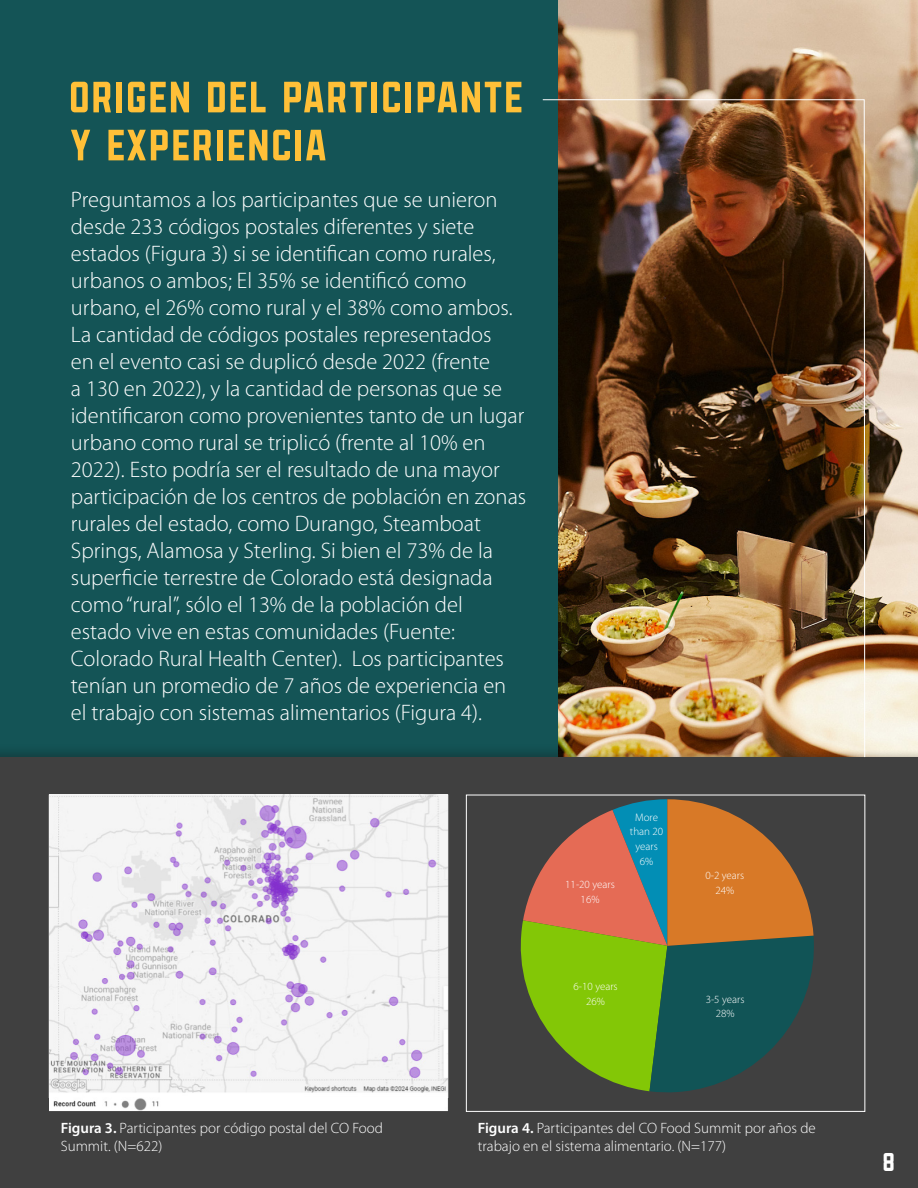
<style>
.page{position:relative;width:918px;height:1188px;background:#fff}
.page>*{position:absolute;margin:0;border:0;box-sizing:border-box;transform-origin:0 0}
.t1{font:51px/48px "Sanhurst Wide";color:#ffc038}
.t2{font:30px "Sanhurst Wide";color:#fff}
.t3{font:300 22.5px/27px "Myriad Pro";color:#fff}
.t4{font:300 15px/18px "Myriad Pro";color:#fff}
.t5{font:300 10.95px/14.7px "Myriad Pro";color:#fff;text-align:center}
.s1{font-weight:600}
</style>
<div class="page">
<div style="left:0;top:0;width:918px;height:757px;background:#145456"></div>
<img style="left:558px;top:0;width:360px;height:749px">
<div style="left:0;top:757px;width:918px;height:431px;background:#404040"></div>
<svg style="left:520px;top:799px;width:294px;height:294px"></svg>
<div style="left:466px;top:795px;width:399px;height:317px;border:1px solid #fff"></div>
<img style="left:542px;top:99px;width:323px;height:659px">
<img style="left:49px;top:795px;width:399px;height:317px">
<p class="t1" style="left:71px;top:73px;width:457px">ORIGEN DEL PARTICIPANTE<br>Y EXPERIENCIA</p>
<p class="t3" style="left:71px;top:186px;width:457px">Preguntamos a los participantes que se unieron desde 233 códigos postales diferentes y siete estados (Figura 3) si se identifican como rurales, urbanos o ambos; El 35% se identificó como urbano, el 26% como rural y el 38% como ambos.<br>La cantidad de códigos postales representados<br>en el evento casi se duplicó desde 2022 (frente<br>a 130 en 2022), y la cantidad de personas que se identificaron como provenientes tanto de un lugar urbano como rural se triplicó (frente al 10% en 2022). Esto podría ser el resultado de una mayor participación de los centros de población en zonas rurales del estado, como Durango, Steamboat Springs, Alamosa y Sterling. Si bien el 73% de la superficie terrestre de Colorado está designada como “rural”, sólo el 13% de la población del estado vive en estas comunidades (Fuente:<br>Colorado Rural Health Center). Los participantes tenían un promedio de 7 años de experiencia en el trabajo con sistemas alimentarios (Figura 4).</p>
<p class="t5" style="left:565px;top:877px;width:51px">11-20 years<br>16%</p>
<p class="t5" style="left:630px;top:810px;width:35px">More than 20 years<br>6%</p>
<p class="t5" style="left:574px;top:980px;width:46px">6-10 years<br>26%</p>
<p class="t5" style="left:705px;top:869px;width:40px">0-2 years<br>24%</p>
<p class="t5" style="left:706px;top:992px;width:40px">3-5 years<br>28%</p>
<p class="t4" style="left:61px;top:1119px;width:324px"><span class="s1">Figura 3.</span> Participantes por código postal del CO Food<br>Summit. (N=622)</p>
<p class="t4" style="left:478px;top:1119px;width:340px"><span class="s1">Figura 4.</span> Participantes del CO Food Summit por años de trabajo en el sistema alimentario. (N=177)</p>
<p class="t2" style="left:884px;top:1146px;width:15px">8</p>
</div>
